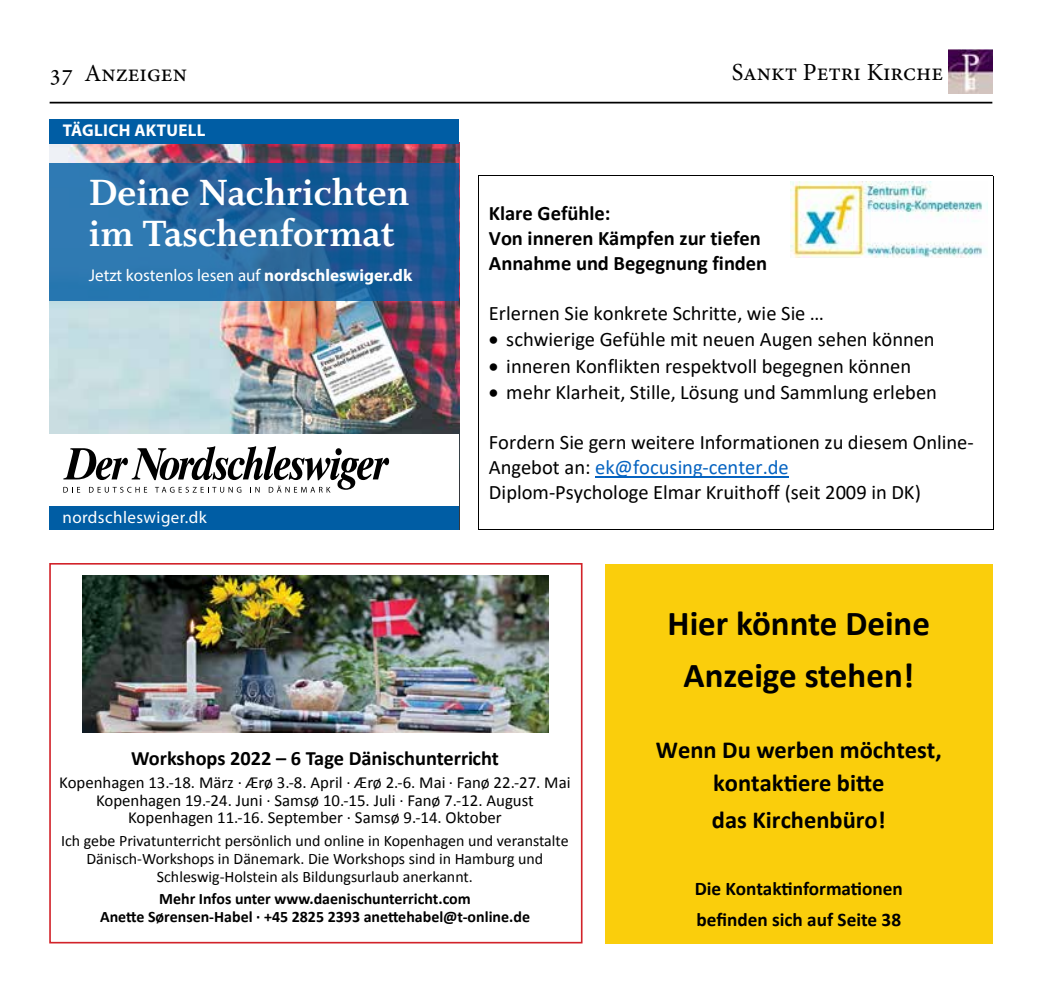
<style>
.page{position:relative;width:1042px;height:993px;background:#fff}
.page>*{position:absolute;margin:0;border:0;box-sizing:border-box;transform-origin:0 0}
.t1{font:40.77px/40.8px "Whitman Bold LF";color:#fff}
.t2{font:700 35px/52.5px "Calibri";color:#000;text-align:center}
.t3{font:700 24.5px/32.7px "Calibri";color:#000;text-align:center}
.t4{font:24.5px "Minion Pro";color:#000}
.t5{font:20.47px/25px "Calibri";color:#000}
.t6{font:700 20.47px/25px "Calibri";letter-spacing:-.005em;color:#000}
.t7{font:700 20.3px "Calibri";color:#000}
.t8{font:700 19.25px/30.8px "Calibri";color:#000}
.t9{font:16.97px "Myriad Pro";color:#fff}
.t10{font:700 16.97px "Myriad Pro";color:#fff}
.t11{font:16.8px/17.7px "Calibri";color:#000;text-align:center}
.t12{font:15.92px/17.7px "Calibri";color:#000;text-align:center}
.t13{font:700 15.92px/17.7px "Calibri";color:#000;text-align:center}
.s1{font-weight:700}
.s2{color:#0563c1}
</style>
<div class="page">
<hr style="left:50px;top:102px;width:942px;height:1px;background:#000">
<img style="left:948px;top:50px;width:44px;height:44px">
<img style="left:50px;top:143px;width:409px;height:290px">
<div style="left:50px;top:163px;width:409px;height:137px;background:#005da4;opacity:.8"></div>
<div style="left:50px;top:119px;width:409px;height:24px;background:#005da4"></div>
<div style="left:50px;top:505px;width:409px;height:24px;background:#005da4"></div>
<svg style="left:63px;top:446px;width:326px;height:46px"></svg>
<hr style="left:595px;top:475px;width:194px;height:2px;background:#0563c1">
<hr style="left:479px;top:175px;width:514px;height:1px;background:#000">
<hr style="left:478px;top:176px;width:1px;height:353px;background:#000">
<hr style="left:479px;top:529px;width:514px;height:1px;background:#000">
<hr style="left:993px;top:176px;width:1px;height:353px;background:#000">
<img style="left:790px;top:182px;width:197px;height:75px">
<img style="left:83px;top:575px;width:466px;height:157px">
<div style="left:50px;top:563px;width:532px;height:380px;border:2px solid #d2232a"></div>
<div style="left:605px;top:563px;width:387px;height:380px;background:#face0c"></div>
<p class="t4" style="left:50px;top:57px;width:139px">37 Anzeigen</p>
<p class="t4" style="left:732px;top:56px;width:213px">Sankt Petri Kirche</p>
<p class="t10" style="left:63px;top:119px;width:144px">TÄGLICH AKTUELL</p>
<h1 class="t1" style="left:89px;top:173px;width:322px">Deine Nachrichten im Taschenformat</h1>
<p class="t9" style="left:89px;top:265px;width:325px">Jetzt kostenlos lesen auf <span class="s1">nordschleswiger.dk</span></p>
<p class="t9" style="left:62px;top:506px;width:146px">nordschleswiger.dk</p>
<p class="t6" style="left:489px;top:200px;width:280px">Klare Gefühle:<br>Von inneren Kämpfen zur tiefen<br>Annahme und Begegnung finden</p>
<p class="t5" style="left:489px;top:300px;width:337px">Erlernen Sie konkrete Schritte, wie Sie …</p>
<p class="t5" style="left:489px;top:326px;width:447px">• schwierige Gefühle mit neuen Augen sehen können</p>
<p class="t5" style="left:489px;top:352px;width:424px">• inneren Konflikten respektvoll begegnen können</p>
<p class="t5" style="left:489px;top:378px;width:450px">• mehr Klarheit, Stille, Lösung und Sammlung erleben</p>
<p class="t5" style="left:489px;top:428px;width:486px">Fordern Sie gern weitere Informationen zu diesem Online-<br>Angebot an: <span class="s2">ek@focusing-center.de<br></span>Diplom-Psychologe Elmar Kruithoff (seit 2009 in DK)</p>
<h2 class="t2" style="left:667px;top:595px;width:264px">Hier könnte Deine<br>Anzeige stehen!</h2>
<p class="t7" style="left:131px;top:744px;width:369px">Workshops 2022 – 6 Tage Dänischunterricht</p>
<p class="t11" style="left:59px;top:773px;width:513px">Kopenhagen 13.-18. März · Ærø 3.-8. April · Ærø 2.-6. Mai · Fanø 22.-27. Mai<br>Kopenhagen 19.-24. Juni · Samsø 10.-15. Juli · Fanø 7.-12. August<br>Kopenhagen 11.-16. September · Samsø 9.-14. Oktober</p>
<p class="t12" style="left:61px;top:832px;width:509px">Ich gebe Privatunterricht persönlich und online in Kopenhagen und veranstalte<br>Dänisch-Workshops in Dänemark. Die Workshops sind in Hamburg und<br>Schleswig-Holstein als Bildungsurlaub anerkannt.</p>
<p class="t13" style="left:100px;top:890px;width:431px">Mehr Infos unter www.daenischunterricht.com<br>Anette Sørensen-Habel · +45 2825 2393 anettehabel@t-online.de</p>
<p class="t3" style="left:656px;top:732px;width:287px">Wenn Du werben möchtest, kontaktiere bitte</p>
<p class="t3" style="left:712px;top:802px;width:175px">das Kirchenbüro!</p>
<p class="t8" style="left:695px;top:872px;width:210px">Die Kontaktinformationen befinden sich auf Seite 38</p>
</div>
